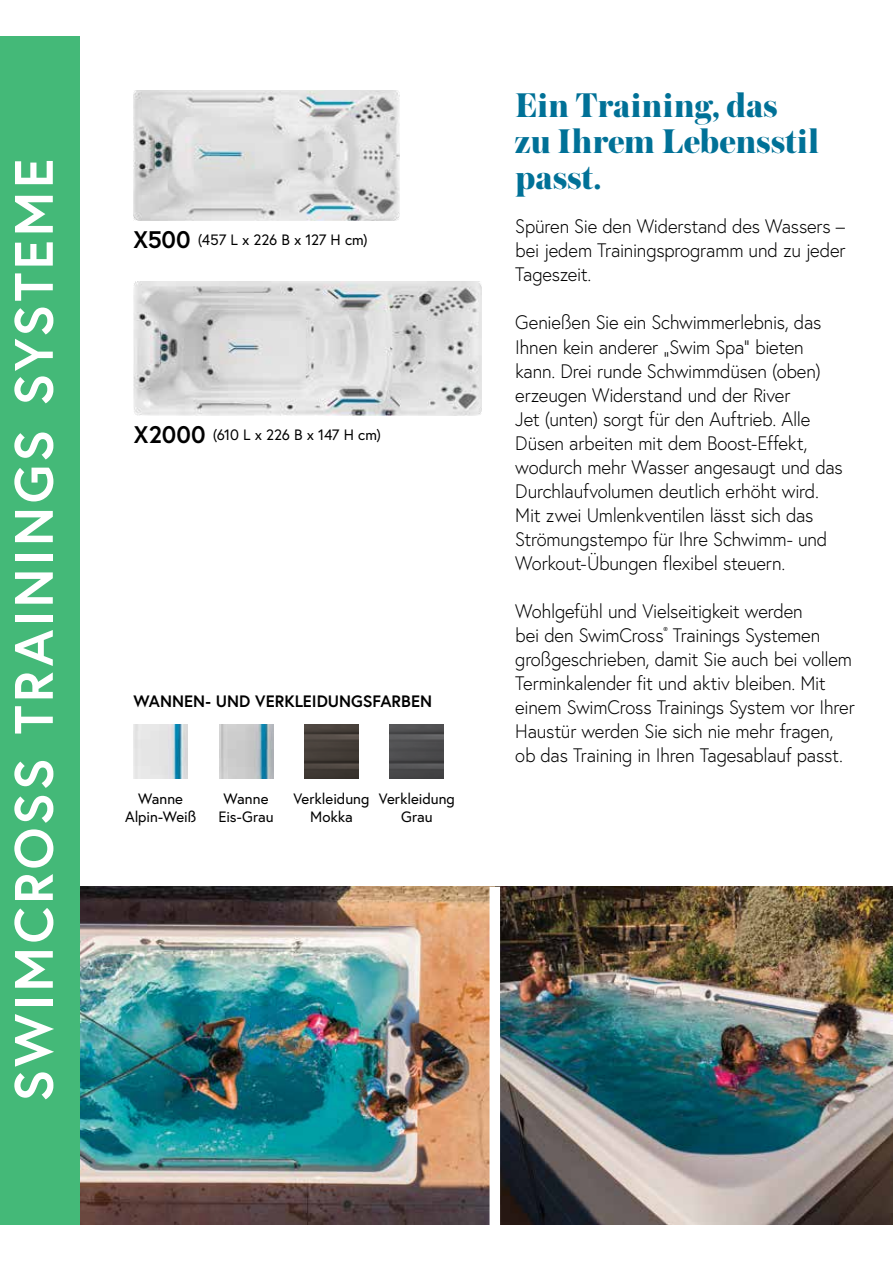
<style>
.page{position:relative;width:893px;height:1263px;background:#fff}
.page>*{position:absolute;margin:0;border:0;box-sizing:border-box;transform-origin:0 0}
.t1{font:700 54px "Europa";letter-spacing:.055em;color:#fff}
.t2{font:800 36px/36px "Austin";letter-spacing:.01em;color:#007197}
.t3{font:300 19.5px/24px "Europa";letter-spacing:-.015em;color:#000;scale:.95 1}
.t4{font:700 16.5px "Europa";color:#000}
.t5{font:15px/18px "Europa";letter-spacing:-.005em;color:#000;text-align:center}
.s1{font-weight:700;font-size:24px}
</style>
<div class="page">
<img style="left:500px;top:887px;width:393px;height:337px">
<img style="left:80px;top:887px;width:410px;height:337px">
<img style="left:134px;top:282px;width:348px;height:134px">
<img style="left:134px;top:90px;width:265px;height:131px">
<div style="left:0;top:36px;width:80px;height:1188px;background:#44b978"></div>
<img style="left:390px;top:725px;width:54px;height:54px">
<img style="left:134px;top:724px;width:54px;height:54px">
<img style="left:219px;top:725px;width:54px;height:54px">
<img style="left:304px;top:725px;width:54px;height:54px">
<h1 class="t1" style="left:-1px;top:1102px;width:945px;rotate:-90deg">SWIMCROSS TRAININGS SYSTEME</h1>
<p class="t5" style="left:134px;top:230px;width:236px"><span class="s1">X500</span> (457 L x 226 B x 127 H cm)</p>
<p class="t5" style="left:134px;top:426px;width:249px"><span class="s1">X2000</span> (610 L x 226 B x 147 H cm)</p>
<p class="t4" style="left:134px;top:691px;width:300px">WANNEN- UND VERKLEIDUNGSFARBEN</p>
<p class="t5" style="left:125px;top:790px;width:73px">Wanne<br>Alpin-Weiß</p>
<p class="t5" style="left:294px;top:790px;width:77px">Verkleidung<br>Mokka</p>
<p class="t5" style="left:218px;top:790px;width:57px">Wanne<br>Eis-Grau</p>
<p class="t5" style="left:379px;top:790px;width:77px">Verkleidung<br>Grau</p>
<h2 class="t2" style="left:515px;top:86px;width:305px">Ein Training, das zu Ihrem Lebensstil passt.</h2>
<p class="t3" style="left:515px;top:215px;width:349px;text-align:justify">Spüren Sie den Widerstand des Wassers – bei jedem Trainingsprogramm und zu jeder Tageszeit.</p>
<p class="t3" style="left:515px;top:311px;width:346px">Genießen Sie ein Schwimmerlebnis, das Ihnen kein anderer „Swim Spa“ bieten kann. Drei runde Schwimmdüsen (oben) erzeugen Widerstand und der River<br>Jet (unten) sorgt für den Auftrieb. Alle Düsen arbeiten mit dem Boost-Effekt, wodurch mehr Wasser angesaugt und das Durchlaufvolumen deutlich erhöht wird.<br>Mit zwei Umlenkventilen lässt sich das Strömungstempo für Ihre Schwimm- und Workout-Übungen flexibel steuern.</p>
<p class="t3" style="left:515px;top:599px;width:359px">Wohlgefühl und Vielseitigkeit werden<br>bei den SwimCross<sup>®</sup> Trainings Systemen großgeschrieben, damit Sie auch bei vollem Terminkalender fit und aktiv bleiben. Mit einem SwimCross Trainings System vor Ihrer Haustür werden Sie sich nie mehr fragen, ob das Training in Ihren Tagesablauf passt.</p>
</div>
